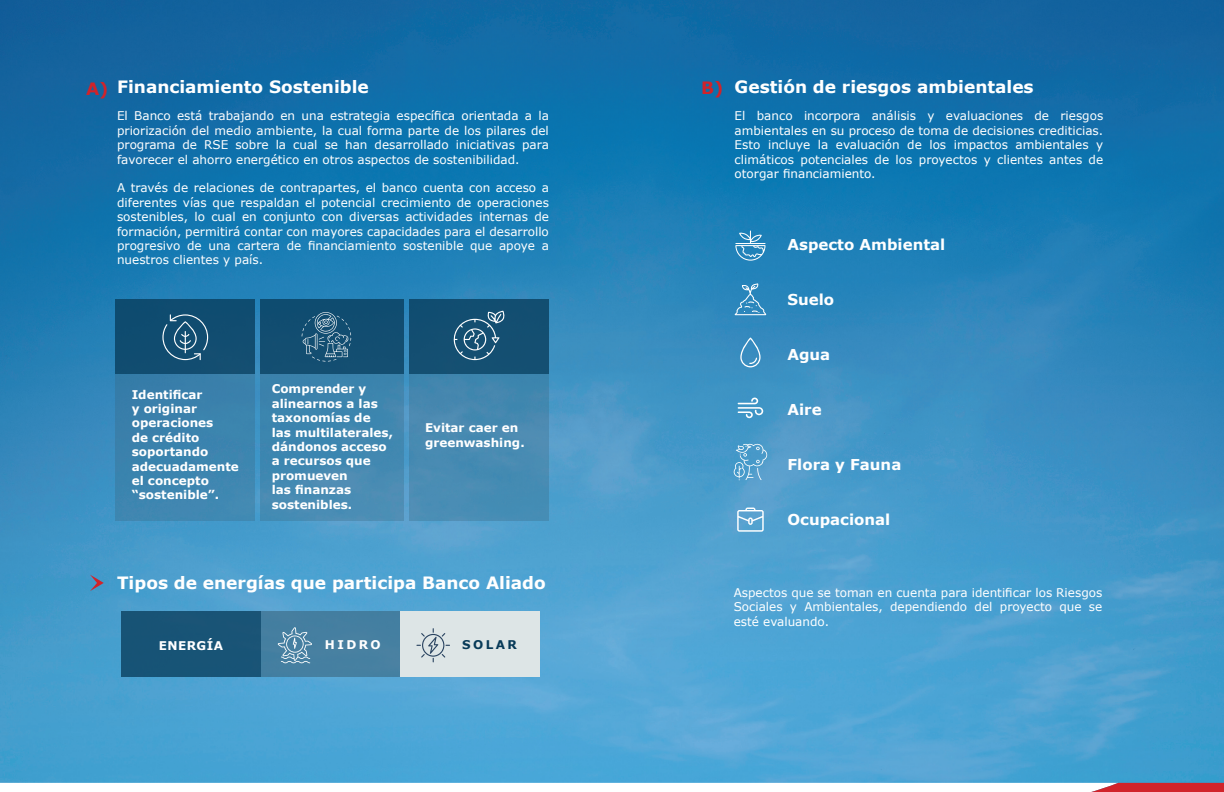
<style>
.page{position:relative;width:1224px;height:792px;background:#fff}
.page>*{position:absolute;margin:0;border:0;box-sizing:border-box;transform-origin:0 0}
.t1{font:700 17px "Verdana";color:#fff}
.t2{font:700 17px "Verdana";color:#d1232a}
.t3{font:700 15px "Verdana";color:#fff}
.t4{font:12px/14.4px "Verdana";color:#fff;text-align:justify}
.t5{font:700 12px/14.4px "Verdana";color:#fff}
.t6{font:700 12px "Verdana";letter-spacing:.035em;color:#fff}
.t7{font:700 12px "Verdana";letter-spacing:.2em;color:#073a58}
.s1{color:#d1232a}
</style>
<div class="page">
<img style="left:0;top:1px;width:1224px;height:782px">
<div style="left:409px;top:374px;width:140px;height:146px;background:#478bb2"></div>
<div style="left:115px;top:374px;width:140px;height:146px;background:#3b83ae"></div>
<div style="left:261px;top:374px;width:143px;height:146px;background:linear-gradient(to bottom,#3881ac,#4b8eb5)"></div>
<div style="left:409px;top:299px;width:140px;height:75px;background:#144f71"></div>
<div style="left:121px;top:611px;width:140px;height:65px;background:#185476"></div>
<div style="left:261px;top:611px;width:140px;height:65px;background:#457fa1"></div>
<div style="left:401px;top:611px;width:139px;height:65px;background:#dde5e6"></div>
<div style="left:115px;top:299px;width:140px;height:75px;background:#104c70"></div>
<div style="left:260px;top:299px;width:144px;height:75px;background:#124d71"></div>
<svg style="left:1091px;top:783px;width:133px;height:9px"></svg>
<svg style="left:302px;top:312px;width:49px;height:50px"></svg>
<svg style="left:278px;top:627px;width:34px;height:36px"></svg>
<svg style="left:416px;top:628px;width:34px;height:34px"></svg>
<svg style="left:90px;top:575px;width:14px;height:16px"></svg>
<svg style="left:162px;top:314px;width:46px;height:46px"></svg>
<svg style="left:453px;top:311px;width:52px;height:49px"></svg>
<svg style="left:735px;top:231px;width:31px;height:30px"></svg>
<svg style="left:735px;top:283px;width:31px;height:32px"></svg>
<svg style="left:740px;top:338px;width:21px;height:29px"></svg>
<svg style="left:738px;top:398px;width:25px;height:20px"></svg>
<svg style="left:734px;top:443px;width:34px;height:37px"></svg>
<svg style="left:737px;top:508px;width:27px;height:24px"></svg>
<h1 class="t2" style="left:86px;top:77px;width:24px">A)</h1>
<h1 class="t1" style="left:117px;top:75px;width:253px">Financiamiento Sostenible</h1>
<p class="t4" style="left:117px;top:109px;width:433px">El Banco está trabajando en una estrategia específica orientada a la priorización del medio ambiente, la cual forma parte de los pilares del programa de RSE sobre la cual se han desarrollado iniciativas para favorecer el ahorro energético en otros aspectos de sostenibilidad.</p>
<p class="t4" style="left:117px;top:181px;width:433px">A través de relaciones de contrapartes, el banco cuenta con acceso a diferentes vías que respaldan el potencial crecimiento de operaciones sostenibles, lo cual en conjunto con diversas actividades internas de formación, permitirá contar con mayores capacidades para el desarrollo progresivo de una cartera de financiamiento sostenible que apoye a nuestros clientes y país.</p>
<p class="t5" style="left:132px;top:387px;width:109px">Identificar<br>y originar operaciones<br>de crédito soportando adecuadamente el concepto “sostenible”.</p>
<p class="t5" style="left:272px;top:382px;width:123px">Comprender y alinearnos a las taxonomías de<br>las multilaterales, dándonos acceso a recursos que promueven<br>las finanzas sostenibles.</p>
<p class="t5" style="left:425px;top:421px;width:101px">Evitar caer en greenwashing.</p>
<h1 class="t1" style="left:117px;top:570px;width:430px">Tipos de energías que participa Banco Aliado</h1>
<p class="t6" style="left:159px;top:637px;width:66px">ENERGÍA</p>
<p class="t5" style="left:325px;top:637px;width:57px">HIDRO</p>
<p class="t7" style="left:462px;top:636px;width:56px">SOLAR</p>
<h1 class="t1" style="left:701px;top:75px;width:334px"><span class="s1">B)</span> Gestión de riesgos ambientales</h1>
<p class="t4" style="left:735px;top:109px;width:370px">El banco incorpora análisis y evaluaciones de riesgos ambientales en su proceso de toma de decisiones crediticias.<br>Esto incluye la evaluación de los impactos ambientales y climáticos potenciales de los proyectos y clientes antes de otorgar financiamiento.</p>
<p class="t3" style="left:788px;top:234px;width:159px">Aspecto Ambiental</p>
<p class="t3" style="left:788px;top:289px;width:48px">Suelo</p>
<p class="t3" style="left:788px;top:344px;width:44px">Agua</p>
<p class="t3" style="left:788px;top:399px;width:36px">Aire</p>
<p class="t3" style="left:788px;top:454px;width:115px">Flora y Fauna</p>
<p class="t3" style="left:788px;top:509px;width:104px">Ocupacional</p>
<p class="t4" style="left:734px;top:585px;width:370px">Aspectos que se toman en cuenta para identificar los Riesgos Sociales y Ambientales, dependiendo del proyecto que se esté evaluando.</p>
</div>
